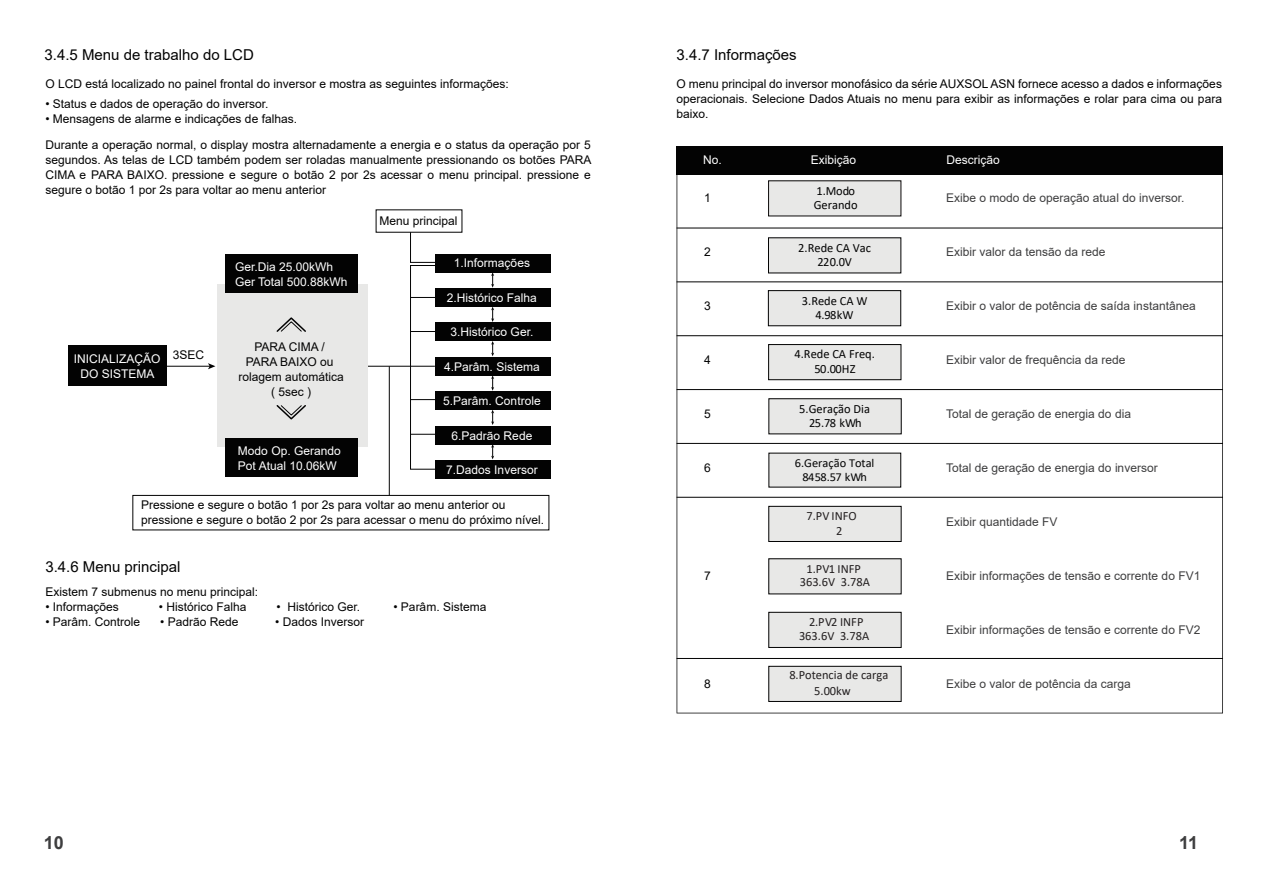
<style>
.page{position:relative;width:1263px;height:893px;background:#fff}
.page>*{position:absolute;margin:0;border:0;box-sizing:border-box;transform-origin:0 0}
.t1{font:700 18px "Arial";color:#3e3e3f}
.t2{font:15px "Arial";color:#030303}
.t3{font:12.6px/14.5px "Calibri";color:#030303;text-align:center}
.t4{font:12.6px/14.5px "Calibri";color:#231f20}
.t5{font:12.15px/14.1px "Calibri";color:#030303;text-align:center}
.t6{font:12px/15px "Arial";color:#030303;text-align:justify}
.t7{font:12px "Arial";color:#3e3e3f}
.t8{font:12px/15px "Arial";color:#fff}
</style>
<div class="page">
<div style="left:132px;top:495px;width:417px;height:35px;border:1px solid #030303"></div>
<div style="left:68px;top:346px;width:98px;height:40px;background:#030303"></div>
<hr style="left:166px;top:366px;width:44px;height:1px;background:#030303">
<svg style="left:208px;top:363px;width:7px;height:6px"></svg>
<svg style="left:491px;top:272px;width:3px;height:16px"></svg>
<hr style="left:366px;top:366px;width:69px;height:1px;background:#030303">
<div style="left:410px;top:265px;width:26px;height:205px;border:1px solid #030303"></div>
<svg style="left:410px;top:231px;width:27px;height:32px"></svg>
<svg style="left:410px;top:297px;width:25px;height:1px"></svg>
<svg style="left:410px;top:331px;width:25px;height:1px"></svg>
<svg style="left:410px;top:399px;width:25px;height:1px"></svg>
<hr style="left:389px;top:366px;width:1px;height:129px;background:#030303">
<svg style="left:410px;top:434px;width:25px;height:1px"></svg>
<div style="left:217px;top:284px;width:150px;height:163px;background:#e8e8e7"></div>
<div style="left:225px;top:438px;width:132px;height:39px;background:#030303"></div>
<div style="left:225px;top:254px;width:132px;height:39px;background:#030303"></div>
<div style="left:435px;top:254px;width:115px;height:18px;background:#030303"></div>
<svg style="left:491px;top:307px;width:3px;height:15px"></svg>
<div style="left:435px;top:288px;width:115px;height:19px;background:#030303"></div>
<svg style="left:491px;top:341px;width:3px;height:15px"></svg>
<div style="left:435px;top:323px;width:115px;height:18px;background:#030303"></div>
<svg style="left:491px;top:376px;width:3px;height:15px"></svg>
<div style="left:435px;top:357px;width:115px;height:19px;background:#030303"></div>
<svg style="left:491px;top:410px;width:3px;height:15px"></svg>
<div style="left:435px;top:391px;width:115px;height:19px;background:#030303"></div>
<svg style="left:491px;top:444px;width:3px;height:15px"></svg>
<div style="left:435px;top:426px;width:115px;height:18px;background:#030303"></div>
<div style="left:435px;top:460px;width:115px;height:19px;background:#030303"></div>
<svg style="left:276px;top:317px;width:30px;height:15px"></svg>
<svg style="left:276px;top:405px;width:30px;height:15px"></svg>
<div style="left:676px;top:146px;width:547px;height:28px;background:#030303"></div>
<svg style="left:676px;top:174px;width:547px;height:539px"></svg>
<div style="left:768px;top:181px;width:133px;height:35px;background:#e8e8e7"></div>
<hr style="left:676px;top:228px;width:547px;height:1px;background:#030303">
<hr style="left:676px;top:281px;width:547px;height:1px;background:#030303">
<hr style="left:676px;top:335px;width:547px;height:1px;background:#030303">
<hr style="left:676px;top:389px;width:547px;height:1px;background:#030303">
<hr style="left:676px;top:443px;width:547px;height:1px;background:#030303">
<hr style="left:676px;top:497px;width:547px;height:1px;background:#030303">
<div style="left:768px;top:238px;width:133px;height:35px;background:#e8e8e7"></div>
<div style="left:768px;top:291px;width:133px;height:35px;background:#e8e8e7"></div>
<div style="left:768px;top:290px;width:133px;height:36px;border:1px solid #030303"></div>
<div style="left:769px;top:345px;width:132px;height:35px;background:#e8e8e7"></div>
<div style="left:768px;top:344px;width:133px;height:36px;border:1px solid #030303"></div>
<div style="left:769px;top:399px;width:132px;height:35px;background:#e8e8e7"></div>
<div style="left:768px;top:398px;width:134px;height:36px;border:1px solid #030303"></div>
<div style="left:769px;top:453px;width:132px;height:34px;background:#e8e8e7"></div>
<hr style="left:676px;top:658px;width:547px;height:1px;background:#030303">
<div style="left:769px;top:506px;width:132px;height:35px;background:#e8e8e7"></div>
<div style="left:768px;top:506px;width:133px;height:36px;border:1px solid #030303"></div>
<div style="left:769px;top:559px;width:132px;height:35px;background:#e8e8e7"></div>
<div style="left:769px;top:666px;width:132px;height:35px;background:#e8e8e7"></div>
<div style="left:768px;top:666px;width:133px;height:36px;border:1px solid #030303"></div>
<div style="left:769px;top:612px;width:132px;height:35px;background:#e8e8e7"></div>
<div style="left:768px;top:612px;width:133px;height:36px;border:1px solid #030303"></div>
<p class="t2" style="left:44px;top:44px;width:211px">3.4.5 Menu de trabalho do LCD</p>
<p class="t6" style="left:45px;top:76px;width:465px">O LCD está localizado no painel frontal do inversor e mostra as seguintes informações:</p>
<p class="t6" style="left:45px;top:96px;width:225px">• Status e dados de operação do inversor.</p>
<p class="t6" style="left:45px;top:111px;width:253px">• Mensagens de alarme e indicações de falhas.</p>
<p class="t6" style="left:45px;top:137px;width:548px">Durante a operação normal, o display mostra alternadamente a energia e o status da operação por 5 segundos. As telas de LCD também podem ser roladas manualmente pressionando os botões PARA CIMA e PARA BAIXO. pressione e segure o botão 2 por 2s acessar o menu principal. pressione e segure o botão 1 por 2s para voltar ao menu anterior</p>
<p class="t8" style="left:74px;top:351px;width:88px;text-align:center">INICIALIZAÇÃO<br>DO SISTEMA</p>
<p class="t6" style="left:173px;top:347px;width:33px">3SEC</p>
<p class="t8" style="left:235px;top:260px;width:114px">Ger.Dia 25.00kWh<br>Ger Total 500.88kWh</p>
<p class="t6" style="left:239px;top:339px;width:107px;text-align:center">PARA CIMA /<br>PARA BAIXO ou rolagem automática ( 5sec )</p>
<p class="t8" style="left:238px;top:443px;width:104px">Modo Op. Gerando<br>Pot Atual 10.06kW</p>
<p class="t6" style="left:379px;top:213px;width:80px">Menu principal</p>
<p class="t8" style="left:454px;top:255px;width:78px">1.Informações</p>
<p class="t8" style="left:447px;top:290px;width:92px">2.Histórico Falha</p>
<p class="t8" style="left:451px;top:324px;width:84px">3.Histórico Ger.</p>
<p class="t8" style="left:444px;top:359px;width:97px">4.Parâm. Sistema</p>
<p class="t8" style="left:443px;top:393px;width:99px">5.Parâm. Controle</p>
<p class="t8" style="left:452px;top:428px;width:82px">6.Padrão Rede</p>
<p class="t8" style="left:446px;top:463px;width:93px">7.Dados Inversor</p>
<p class="t6" style="left:141px;top:497px;width:404px">Pressione e segure o botão 1 por 2s para voltar ao menu anterior ou pressione e segure o botão 2 por 2s para acessar o menu do próximo nível.</p>
<p class="t2" style="left:45px;top:557px;width:137px">3.4.6 Menu principal</p>
<p class="t6" style="left:45px;top:584px;width:214px">Existem 7 submenus no menu principal:</p>
<p class="t6" style="left:45px;top:599px;width:75px">• Informações</p>
<p class="t6" style="left:159px;top:599px;width:89px">• Histórico Falha</p>
<p class="t6" style="left:277px;top:599px;width:85px">• Histórico Ger.</p>
<p class="t6" style="left:393px;top:599px;width:94px">• Parâm. Sistema</p>
<p class="t6" style="left:45px;top:614px;width:96px">• Parâm. Controle</p>
<p class="t6" style="left:160px;top:614px;width:80px">• Padrão Rede</p>
<p class="t6" style="left:275px;top:614px;width:90px">• Dados Inversor</p>
<p class="t2" style="left:676px;top:44px;width:122px">3.4.7 Informações</p>
<p class="t6" style="left:676px;top:76px;width:547px">O menu principal do inversor monofásico da série AUXSOL ASN fornece acesso a dados e informações operacionais. Selecione Dados Atuais no menu para exibir as informações e rolar para cima ou para baixo.</p>
<p class="t8" style="left:703px;top:153px;width:20px">No.</p>
<p class="t8" style="left:811px;top:153px;width:47px">Exibição</p>
<p class="t8" style="left:946px;top:153px;width:55px">Descrição</p>
<p class="t6" style="left:704px;top:190px;width:8px">1</p>
<p class="t3" style="left:814px;top:183px;width:45px;text-align:left">1.Modo<br>Gerando</p>
<p class="t7" style="left:946px;top:189px;width:240px">Exibe o modo de operação atual do inversor.</p>
<p class="t6" style="left:704px;top:244px;width:8px">2</p>
<p class="t6" style="left:704px;top:298px;width:8px">3</p>
<p class="t6" style="left:704px;top:352px;width:8px">4</p>
<p class="t6" style="left:704px;top:406px;width:8px">5</p>
<p class="t6" style="left:704px;top:460px;width:8px">6</p>
<p class="t3" style="left:798px;top:240px;width:74px">2.Rede CA Vac<br>220.0V</p>
<p class="t3" style="left:802px;top:293px;width:67px">3.Rede CA W<br>4.98kW</p>
<p class="t3" style="left:794px;top:347px;width:82px">4.Rede CA Freq.<br>50.00HZ</p>
<p class="t3" style="left:799px;top:401px;width:72px">5.Geração Dia<br>25.78 kWh</p>
<p class="t5" style="left:795px;top:455px;width:81px">6.Geração Total<br>8458.57 kWh</p>
<p class="t7" style="left:946px;top:243px;width:161px">Exibir valor da tensão da rede</p>
<p class="t7" style="left:946px;top:297px;width:251px">Exibir o valor de potência de saída instantânea</p>
<p class="t7" style="left:946px;top:351px;width:181px">Exibir valor de frequência da rede</p>
<p class="t7" style="left:946px;top:405px;width:186px">Total de geração de energia do dia</p>
<p class="t7" style="left:946px;top:459px;width:213px">Total de geração de energia do inversor</p>
<p class="t6" style="left:704px;top:568px;width:8px">7</p>
<p class="t4" style="left:836px;top:508px;width:22px;text-indent:-30px">7.PV INFO<br>2</p>
<p class="t4" style="left:800px;top:561px;width:72px;line-height:13.4px;text-align:center">1.PV1 INFP<br>363.6V 3.78A</p>
<p class="t7" style="left:946px;top:513px;width:113px">Exibir quantidade FV</p>
<p class="t7" style="left:946px;top:567px;width:256px">Exibir informações de tensão e corrente do FV1</p>
<p class="t4" style="left:799px;top:615px;width:72px;line-height:13.5px;text-align:center">2.PV2 INFP<br>363.6V 3.78A</p>
<p class="t7" style="left:946px;top:621px;width:256px">Exibir informações de tensão e corrente do FV2</p>
<p class="t6" style="left:704px;top:676px;width:8px">8</p>
<p class="t4" style="left:814px;top:667px;width:76px;line-height:15.3px;text-indent:-25px">8.Potencia de carga<br>5.00kw</p>
<p class="t7" style="left:946px;top:675px;width:186px">Exibe o valor de potência da carga</p>
<h1 class="t1" style="left:44px;top:830px;width:22px">10</h1>
<h1 class="t1" style="left:1179px;top:830px;width:21px">11</h1>
</div>
